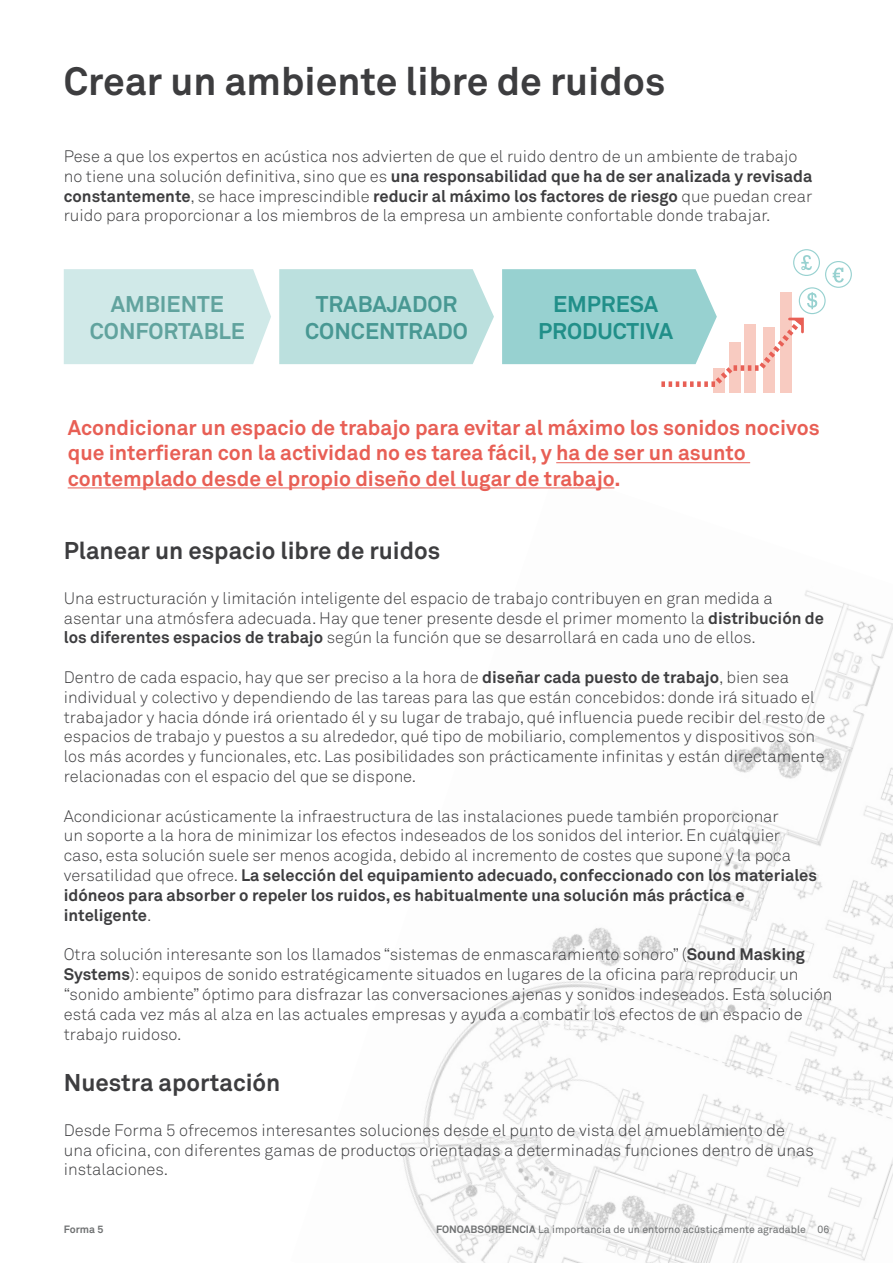
<style>
.page{position:relative;width:893px;height:1263px;background:#fff}
.page>*{position:absolute;margin:0;border:0;box-sizing:border-box;transform-origin:0 0}
.t1{font:700 39px "Akkurat";color:#3d3d3f}
.t2{font:700 24px "Akkurat";color:#3d3d3f}
.t3{font:700 22.5px/27px "Akkurat";color:#489893;text-align:center}
.t4{font:700 22.5px/27px "Akkurat";color:#61a39e;text-align:center}
.t5{font:700 22.5px/27px "Akkurat";color:#218f89;text-align:center}
.t6{font:700 21px/25.2px "Akkurat";color:#e85f55}
.t7{font:300 16.5px/19.8px "Akkurat";color:#3d3d3f}
.t8{font:10.5px "Akkurat";color:#6f7172}
.t9{font:700 10.5px "Akkurat";color:#6f7172}
.s1{font-weight:700}
</style>
<div class="page">
<img style="left:290px;top:487px;width:603px;height:776px">
<div style="left:825px;top:261px;width:27px;height:27px;border:1px solid #97d1d0;border-radius:50%"></div>
<svg style="left:833px;top:268px;width:11px;height:15px"></svg>
<div style="left:793px;top:249px;width:27px;height:27px;border:1px solid #97d1d0;border-radius:50%"></div>
<svg style="left:799px;top:288px;width:26px;height:26px"></svg>
<div style="left:799px;top:287px;width:27px;height:27px;border:1px solid #97d1d0;border-radius:50%"></div>
<div style="left:713px;top:368px;width:12px;height:25px;background:#f8cbc1"></div>
<div style="left:730px;top:342px;width:11px;height:51px;background:#f8cbc1"></div>
<div style="left:744px;top:324px;width:12px;height:69px;background:#f8cbc1"></div>
<div style="left:763px;top:327px;width:11px;height:66px;background:#f8cbc1"></div>
<div style="left:781px;top:292px;width:11px;height:101px;background:#f8cbc1"></div>
<svg style="left:502px;top:255px;width:315px;height:135px"></svg>
<div style="left:64px;top:269px;width:207px;height:95px;background:#d0e9e8"></div>
<svg style="left:279px;top:269px;width:215px;height:95px;background:#bee1df"></svg>
<hr style="left:556px;top:462px;width:194px;height:1px;background:#e85f55">
<hr style="left:68px;top:487px;width:546px;height:1px;background:#e85f55">
<h1 class="t1" style="left:64px;top:57px;width:603px">Crear un ambiente libre de ruidos</h1>
<p class="t7" style="left:64px;top:146px;width:750px">Pese a que los expertos en acústica nos advierten de que el ruido dentro de un ambiente de trabajo no tiene una solución definitiva, sino que es <span class="s1">una responsabilidad que ha de ser analizada y revisada constantemente</span>, se hace imprescindible <span class="s1">reducir al máximo los factores de riesgo</span> que puedan crear ruido para proporcionar a los miembros de la empresa un ambiente confortable donde trabajar.</p>
<h3 class="t4" style="left:90px;top:290px;width:157px">AMBIENTE<br>CONFORTABLE</h3>
<h3 class="t3" style="left:305px;top:290px;width:164px">TRABAJADOR<br>CONCENTRADO</h3>
<h3 class="t5" style="left:538px;top:290px;width:137px">EMPRESA<br>PRODUCTIVA</h3>
<p class="t6" style="left:68px;top:415px;width:753px">Acondicionar un espacio de trabajo para evitar al máximo los sonidos nocivos que interfieran con la actividad no es tarea fácil, y ha de ser un asunto contemplado desde el propio diseño del lugar de trabajo.</p>
<h2 class="t2" style="left:64px;top:535px;width:378px">Planear un espacio libre de ruidos</h2>
<p class="t7" style="left:64px;top:588px;width:762px">Una estructuración y limitación inteligente del espacio de trabajo contribuyen en gran medida a asentar una atmósfera adecuada. Hay que tener presente desde el primer momento la <span class="s1">distribución de los diferentes espacios de trabajo</span> según la función que se desarrollará en cada uno de ellos.</p>
<p class="t7" style="left:64px;top:667px;width:763px">Dentro de cada espacio, hay que ser preciso a la hora de <span class="s1">diseñar cada puesto de trabajo</span>, bien sea individual y colectivo y dependiendo de las tareas para las que están concebidos: donde irá situado el trabajador y hacia dónde irá orientado él y su lugar de trabajo, qué influencia puede recibir del resto de espacios de trabajo y puestos a su alrededor, qué tipo de mobiliario, complementos y dispositivos son los más acordes y funcionales, etc. Las posibilidades son prácticamente infinitas y están directamente relacionadas con el espacio del que se dispone.</p>
<p class="t7" style="left:64px;top:806px;width:755px">Acondicionar acústicamente la infraestructura de las instalaciones puede también proporcionar<br>un soporte a la hora de minimizar los efectos indeseados de los sonidos del interior. En cualquier caso, esta solución suele ser menos acogida, debido al incremento de costes que supone y la poca versatilidad que ofrece. <span class="s1">La selección del equipamiento adecuado, confeccionado con los materiales idóneos para absorber o repeler los ruidos, es habitualmente una solución más práctica e inteligente</span>.</p>
<p class="t7" style="left:64px;top:944px;width:770px">Otra solución interesante son los llamados “sistemas de enmascaramiento sonoro” (<span class="s1">Sound Masking Systems</span>): equipos de sonido estratégicamente situados en lugares de la oficina para reproducir un “sonido ambiente” óptimo para disfrazar las conversaciones ajenas y sonidos indeseados. Esta solución está cada vez más al alza en las actuales empresas y ayuda a combatir los efectos de un espacio de trabajo ruidoso.</p>
<h2 class="t2" style="left:64px;top:1067px;width:218px">Nuestra aportación</h2>
<p class="t7" style="left:64px;top:1120px;width:752px">Desde Forma 5 ofrecemos interesantes soluciones desde el punto de vista del amueblamiento de una oficina, con diferentes gamas de productos orientadas a determinadas funciones dentro de unas instalaciones.</p>
<p class="t9" style="left:64px;top:1223px;width:41px">Forma 5</p>
<p class="t8" style="left:436px;top:1223px;width:395px"><span class="s1">FONOABSORBENCIA</span> La importancia de un entorno acústicamente agradable 06</p>
</div>
